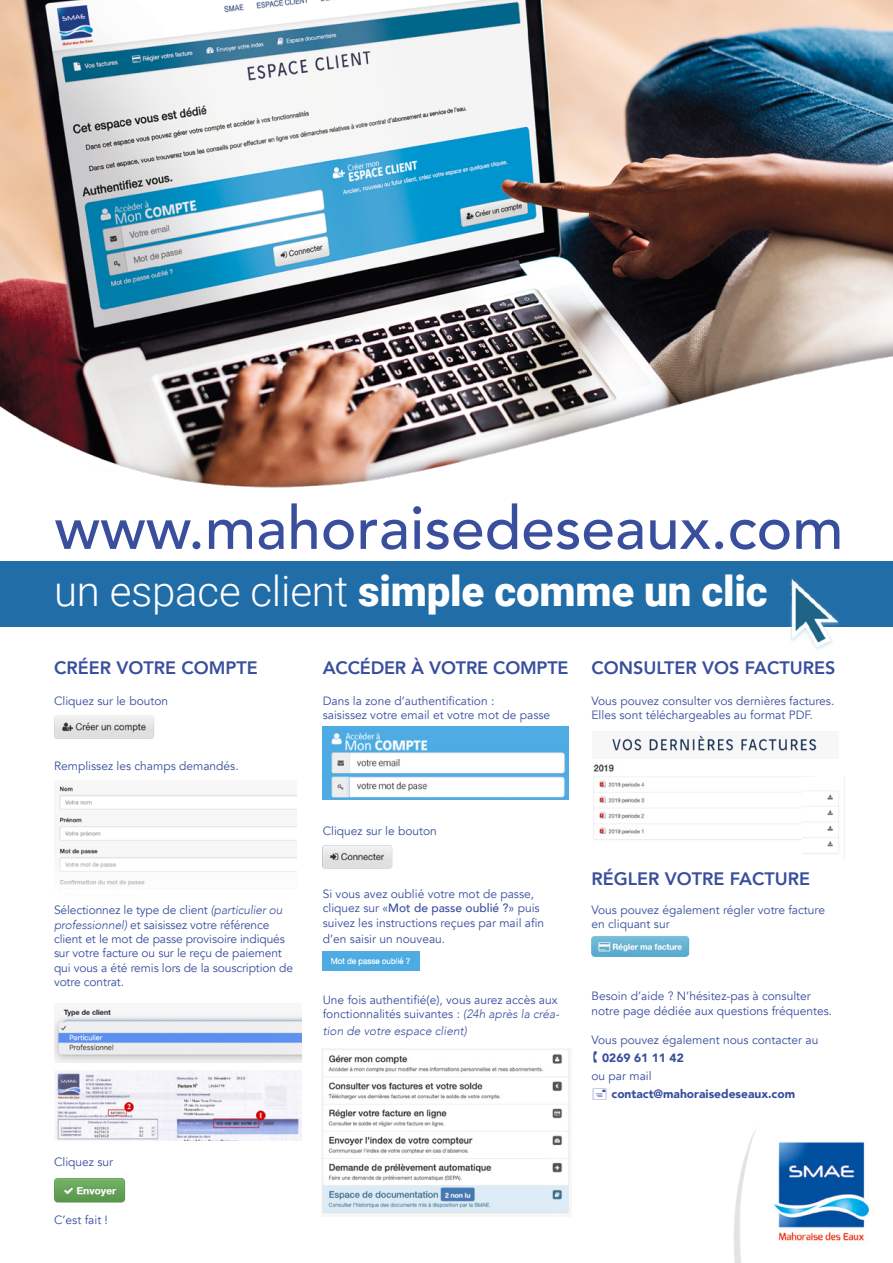
<style>
.page{position:relative;width:893px;height:1263px;background:#fff}
.page>*{position:absolute;margin:0;border:0;box-sizing:border-box;transform-origin:0 0}
.t1{font:500 60.15px "Avenir";color:#394e9d}
.t2{font:900 42px "Roboto";letter-spacing:-.005em;color:#fff}
.t3{font:800 18px "Avenir";color:#394e9d}
.t4{font:12px/14.4px "Avenir";color:#394e9d}
.t5{font:900 12px "Avenir";color:#394e9d}
.t6{font:italic 300 12px "Avenir";color:#394e9d}
.s1{font-weight:300}
.s2{font-weight:300;font-style:italic}
.s3{font-weight:500}
</style>
<div class="page">
<img style="left:0;top:0;width:893px;height:488px">
<img style="left:734px;top:1129px;width:22px;height:134px">
<img style="left:774px;top:1142px;width:95px;height:99px">
<div style="left:0;top:561px;width:893px;height:66px;background:#216da8"></div>
<img style="left:790px;top:578px;width:49px;height:71px">
<img style="left:54px;top:715px;width:100px;height:24px">
<img style="left:59px;top:786px;width:238px;height:100px">
<img style="left:54px;top:1178px;width:71px;height:24px">
<img style="left:322px;top:727px;width:247px;height:73px">
<img style="left:323px;top:951px;width:97px;height:20px">
<img style="left:322px;top:845px;width:70px;height:24px">
<img style="left:321px;top:1049px;width:226px;height:165px">
<img style="left:547px;top:1049px;width:22px;height:165px">
<img style="left:593px;top:764px;width:210px;height:76px">
<img style="left:803px;top:791px;width:36px;height:63px">
<img style="left:612px;top:735px;width:205px;height:16px">
<img style="left:591px;top:936px;width:98px;height:21px">
<img style="left:54px;top:1009px;width:247px;height:53px">
<img style="left:55px;top:1070px;width:247px;height:70px">
<p class="t1" style="left:54px;top:476px;width:791px">www.mahoraisedeseaux.com</p>
<p class="t2" style="left:54px;top:562px;width:715px"><span class="s1">un espace client</span> simple comme un clic</p>
<p class="t3" style="left:54px;top:654px;width:205px">CRÉER VOTRE COMPTE</p>
<p class="t4" style="left:54px;top:694px;width:116px">Cliquez sur le bouton</p>
<p class="t4" style="left:54px;top:759px;width:186px">Remplissez les champs demandés.</p>
<p class="t4" style="left:54px;top:903px;width:241px">Sélectionnez le type de client <span class="s2">(particulier ou professionnel)</span> et saisissez votre référence client et le mot de passe provisoire indiqués sur votre facture ou sur le reçu de paiement qui vous a été remis lors de la souscription de votre contrat.</p>
<p class="t4" style="left:54px;top:1155px;width:61px">Cliquez sur</p>
<p class="t4" style="left:54px;top:1213px;width:55px">C’est fait !</p>
<p class="t3" style="left:323px;top:654px;width:247px">ACCÉDER À VOTRE COMPTE</p>
<p class="t4" style="left:323px;top:694px;width:229px">Dans la zone d’authentification :<br>saisissez votre email et votre mot de passe</p>
<p class="t3" style="left:591px;top:654px;width:245px">CONSULTER VOS FACTURES</p>
<p class="t4" style="left:591px;top:694px;width:244px">Vous pouvez consulter vos dernières factures.<br>Elles sont téléchargeables au format PDF.</p>
<p class="t4" style="left:323px;top:823px;width:116px">Cliquez sur le bouton</p>
<p class="t4" style="left:323px;top:886px;width:223px">Si vous avez oublié votre mot de passe, cliquez sur «<span class="s3">Mot de passe oublié ?</span>» puis suivez les instructions reçues par mail afin</p>
<p class="t4" style="left:323px;top:931px;width:124px">d’en saisir un nouveau.</p>
<p class="t4" style="left:323px;top:993px;width:238px">Une fois authentifié(e), vous aurez accès aux fonctionnalités suivantes : <span class="s2">(24h après la créa-</span></p>
<p class="t6" style="left:323px;top:1023px;width:146px">tion de votre espace client)</p>
<p class="t3" style="left:591px;top:865px;width:220px">RÉGLER VOTRE FACTURE</p>
<p class="t4" style="left:591px;top:903px;width:235px">Vous pouvez également régler votre facture en cliquant sur</p>
<p class="t4" style="left:591px;top:989px;width:242px">Besoin d’aide ? N’hésitez-pas à consulter notre page dédiée aux questions fréquentes.</p>
<p class="t4" style="left:591px;top:1032px;width:228px">Vous pouvez également nous contacter au</p>
<p class="t5" style="left:602px;top:1047px;width:83px">0269 61 11 42</p>
<p class="t4" style="left:591px;top:1068px;width:62px">ou par mail</p>
<p class="t5" style="left:612px;top:1083px;width:185px">contact@mahoraisedeseaux.com</p>
</div>
